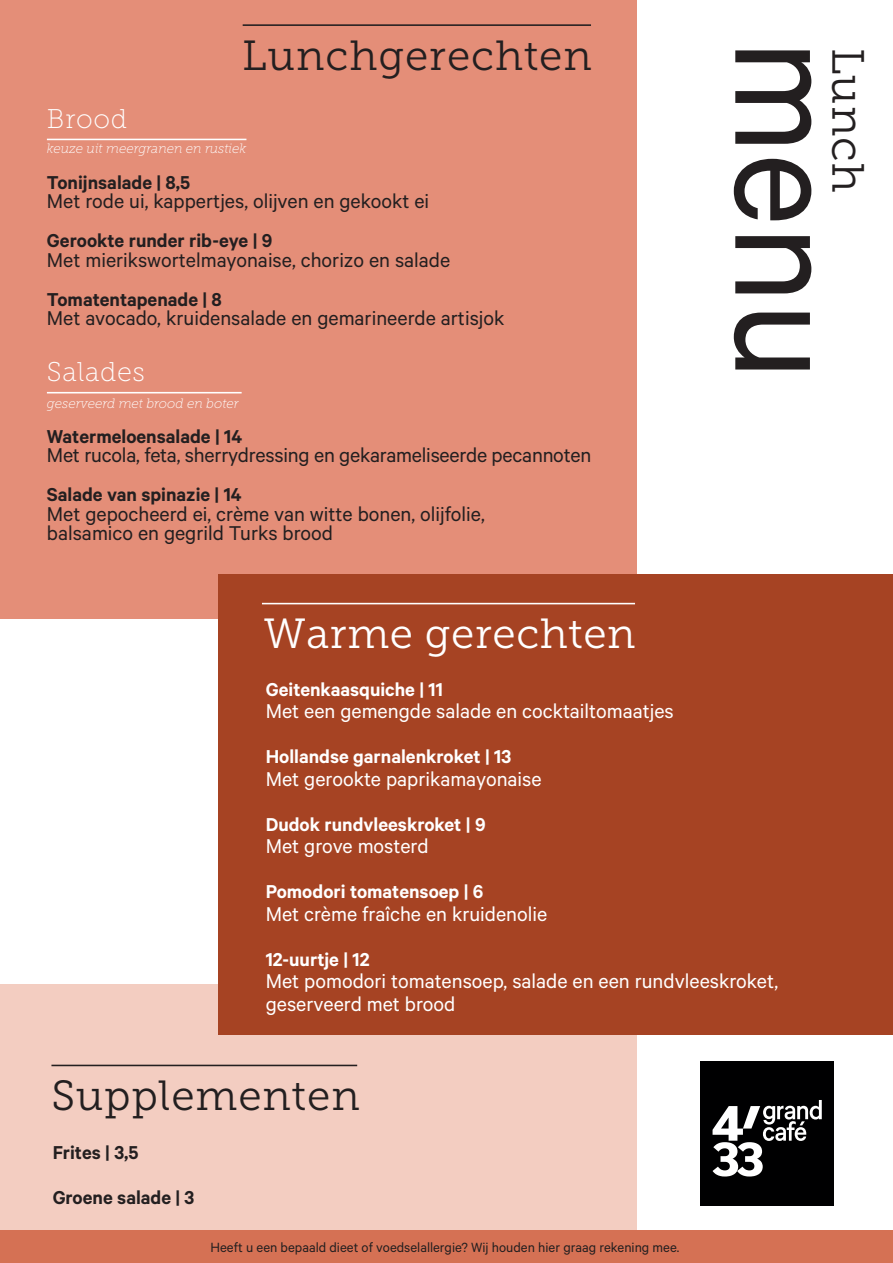
<style>
.page{position:relative;width:893px;height:1263px;background:#fff}
.page>*{position:absolute;margin:0;border:0;box-sizing:border-box;transform-origin:0 0}
.t1{font:168px "Calibre";color:#231f20;scale:.94 1}
.t2{font:45px "Museo Slab 300";letter-spacing:.025em;color:#231f20}
.t3{font:42px "Museo Slab 300";letter-spacing:.025em;color:#231f20}
.t4{font:42px "Museo Slab 300";letter-spacing:.015em;color:#fff}
.t5{font:27px "Museo Slab 100";letter-spacing:.025em;color:#fff}
.t6{font:22.5px/19.5px "Calibre";color:#231f20}
.t7{font:22.5px/22.5px "Calibre";color:#fff}
.t8{font:600 21px/45px "Calibre";color:#231f20}
.t9{font:600 21px "Calibre";color:#fff}
.t10{font:15px "Calibre";color:#231f20}
.t11{font:italic 13.5px "Museo Slab 100";color:#fff}
</style>
<div class="page">
<div style="left:0;top:0;width:637px;height:618px;background:#e48e78"></div>
<div style="left:0;top:984px;width:636px;height:279px;background:#f3cdc1"></div>
<div style="left:0;top:1231px;width:893px;height:32px;background:#d57154"></div>
<div style="left:700px;top:1061px;width:134px;height:145px;background:#000001"></div>
<svg style="left:712px;top:1100px;width:110px;height:76px"></svg>
<hr style="left:243px;top:24px;width:348px;height:2px;background:#231f20">
<hr style="left:51px;top:1065px;width:306px;height:1px;background:#231f20">
<div style="left:218px;top:575px;width:675px;height:460px;background:#a64323"></div>
<hr style="left:262px;top:603px;width:373px;height:1px;background:#fff">
<hr style="left:47px;top:139px;width:199px;height:1px;background:#fff">
<hr style="left:47px;top:392px;width:195px;height:1px;background:#fff">
<h3 class="t3" style="left:242px;top:33px;width:351px">Lunchgerechten</h3>
<h1 class="t1" style="left:885px;top:40px;width:363px;rotate:90deg">menu</h1>
<h2 class="t2" style="left:872px;top:48px;width:146px;rotate:90deg">Lunch</h2>
<p class="t5" style="left:47px;top:104px;width:82px">Brood</p>
<p class="t11" style="left:47px;top:141px;width:201px">keuze uit meergranen en rustiek</p>
<p class="t8" style="left:47px;top:159px;width:145px">Tonijnsalade | 8,5</p>
<p class="t6" style="left:47px;top:191px;width:384px">Met rode ui, kappertjes, olijven en gekookt ei</p>
<p class="t8" style="left:47px;top:218px;width:227px">Gerookte runder rib-eye | 9</p>
<p class="t6" style="left:47px;top:249px;width:405px">Met mierikswortelmayonaise, chorizo en salade</p>
<p class="t8" style="left:47px;top:276px;width:177px">Tomatentapenade | 8</p>
<p class="t6" style="left:47px;top:308px;width:459px">Met avocado, kruidensalade en gemarineerde artisjok</p>
<p class="t5" style="left:47px;top:358px;width:100px">Salades</p>
<p class="t11" style="left:47px;top:396px;width:193px">geserveerd met brood en boter</p>
<p class="t8" style="left:47px;top:413px;width:197px">Watermeloensalade | 14</p>
<p class="t6" style="left:47px;top:444px;width:546px">Met rucola, feta, sherrydressing en gekarameliseerde pecannoten</p>
<p class="t8" style="left:47px;top:471px;width:196px">Salade van spinazie | 14</p>
<p class="t6" style="left:47px;top:503px;width:439px">Met gepocheerd ei, crème van witte bonen, olijfolie, balsamico en gegrild Turks brood</p>
<h3 class="t4" style="left:264px;top:610px;width:373px">Warme gerechten</h3>
<p class="t9" style="left:266px;top:676px;width:179px">Geitenkaasquiche | 11</p>
<p class="t7" style="left:266px;top:699px;width:410px">Met een gemengde salade en cocktailtomaatjes</p>
<p class="t9" style="left:266px;top:744px;width:247px">Hollandse garnalenkroket | 13</p>
<p class="t7" style="left:266px;top:766px;width:277px">Met gerookte paprikamayonaise</p>
<p class="t9" style="left:266px;top:811px;width:221px">Dudok rundvleeskroket | 9</p>
<p class="t7" style="left:266px;top:834px;width:164px">Met grove mosterd</p>
<p class="t9" style="left:266px;top:879px;width:219px">Pomodori tomatensoep | 6</p>
<p class="t7" style="left:266px;top:901px;width:283px">Met crème fraîche en kruidenolie</p>
<p class="t9" style="left:266px;top:946px;width:106px">12-uurtje | 12</p>
<p class="t7" style="left:266px;top:969px;width:514px">Met pomodori tomatensoep, salade en een rundvleeskroket, geserveerd met brood</p>
<h3 class="t3" style="left:51px;top:1073px;width:310px">Supplementen</h3>
<p class="t8" style="left:53px;top:1130px;width:143px">Frites | 3,5<br>Groene salade | 3</p>
<p class="t10" style="left:210px;top:1239px;width:470px">Heeft u een bepaald dieet of voedselallergie? Wij houden hier graag rekening mee.</p>
</div>
